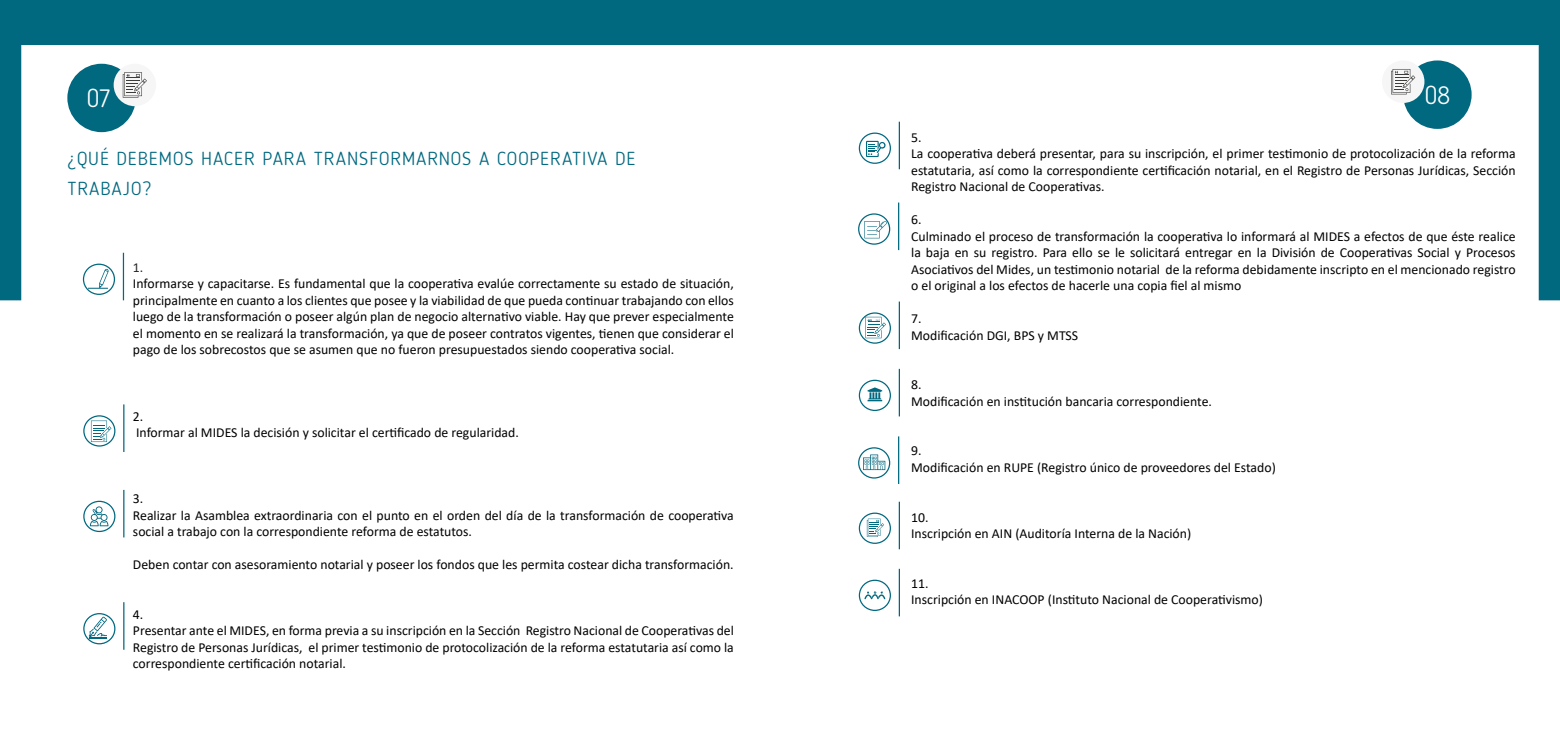
<style>
.page{position:relative;width:1560px;height:745px;background:#fff}
.page>*{position:absolute;margin:0;border:0;box-sizing:border-box;transform-origin:0 0}
.t1{font:300 25px "Blogger Sans";color:#fff}
.t2{font:300 18.75px/30px "Blogger Sans";letter-spacing:.05em;color:#00687f}
.t3{font:13.75px/16.5px "Calibri";color:#000}
.t4{font:13.75px "Calibri";color:#282827}
</style>
<div class="page">
<svg style="left:0;top:0;width:780px;height:300px"></svg>
<svg style="left:780px;top:0;width:779px;height:300px"></svg>
<div style="left:67px;top:64px;width:69px;height:68px;background:#00687f;border-radius:50%"></div>
<div style="left:114px;top:64px;width:42px;height:42px;background:#f6f6f6;border-radius:50%"></div>
<hr style="left:123px;top:252px;width:1px;height:48px;background:#00687f">
<div style="left:83px;top:263px;width:32px;height:32px;border:1px solid #00687f;border-radius:50%"></div>
<hr style="left:123px;top:404px;width:1px;height:47px;background:#00687f">
<div style="left:83px;top:415px;width:32px;height:31px;border:1px solid #00687f;border-radius:50%"></div>
<hr style="left:123px;top:489px;width:1px;height:48px;background:#00687f">
<div style="left:83px;top:500px;width:32px;height:31px;border:1px solid #00687f;border-radius:50%"></div>
<hr style="left:123px;top:601px;width:1px;height:48px;background:#00687f">
<div style="left:83px;top:612px;width:32px;height:32px;border:1px solid #00687f;border-radius:50%"></div>
<svg style="left:88px;top:268px;width:21px;height:20px"></svg>
<svg style="left:91px;top:420px;width:20px;height:22px"></svg>
<svg style="left:90px;top:506px;width:18px;height:20px"></svg>
<hr style="left:898px;top:122px;width:1px;height:47px;background:#00687f">
<div style="left:858px;top:132px;width:32px;height:32px;border:1px solid #00687f;border-radius:50%"></div>
<hr style="left:898px;top:368px;width:1px;height:48px;background:#00687f">
<div style="left:858px;top:379px;width:32px;height:32px;border:1px solid #00687f;border-radius:50%"></div>
<hr style="left:897px;top:202px;width:2px;height:48px;background:#00687f">
<div style="left:858px;top:213px;width:32px;height:31px;border:1px solid #00687f;border-radius:50%"></div>
<hr style="left:897px;top:436px;width:2px;height:47px;background:#00687f">
<div style="left:858px;top:447px;width:32px;height:31px;border:1px solid #00687f;border-radius:50%"></div>
<hr style="left:898px;top:301px;width:1px;height:48px;background:#00687f">
<div style="left:858px;top:312px;width:32px;height:31px;border:1px solid #00687f;border-radius:50%"></div>
<hr style="left:898px;top:501px;width:1px;height:48px;background:#00687f">
<div style="left:858px;top:512px;width:32px;height:31px;border:1px solid #00687f;border-radius:50%"></div>
<hr style="left:898px;top:568px;width:1px;height:48px;background:#00687f">
<div style="left:858px;top:579px;width:32px;height:31px;border:1px solid #00687f;border-radius:50%"></div>
<svg style="left:89px;top:616px;width:18px;height:22px"></svg>
<svg style="left:865px;top:141px;width:20px;height:16px"></svg>
<svg style="left:864px;top:221px;width:22px;height:17px"></svg>
<svg style="left:865px;top:316px;width:20px;height:22px"></svg>
<svg style="left:867px;top:387px;width:15px;height:14px"></svg>
<svg style="left:862px;top:454px;width:23px;height:15px"></svg>
<svg style="left:866px;top:518px;width:18px;height:18px"></svg>
<svg style="left:864px;top:591px;width:21px;height:8px"></svg>
<svg style="left:123px;top:72px;width:24px;height:26px"></svg>
<svg style="left:1390px;top:69px;width:24px;height:25px"></svg>
<h1 class="t1" style="left:87px;top:83px;width:26px">07</h1>
<h1 class="t1" style="left:1424px;top:80px;width:27px">08</h1>
<h2 class="t2" style="left:67px;top:143px;width:569px">¿QUÉ DEBEMOS HACER PARA TRANSFORMARNOS A COOPERATIVA DE<br>TRABAJO?</h2>
<p class="t4" style="left:133px;top:257px;width:12px">1.</p>
<p class="t3" style="left:133px;top:275px;width:602px;text-align:justify">Informarse y capacitarse. Es fundamental que la cooperativa evalúe correctamente su estado de situación, principalmente en cuanto a los clientes que posee y la viabilidad de que pueda continuar trabajando con ellos luego de la transformación o poseer algún plan de negocio alternativo viable. Hay que prever especialmente el momento en se realizará la transformación, ya que de poseer contratos vigentes, tienen que considerar el pago de los sobrecostos que se asumen que no fueron presupuestados siendo cooperativa social.</p>
<p class="t3" style="left:133px;top:407px;width:387px">2.<br>Informar al MIDES la decisión y solicitar el certificado de regularidad.</p>
<p class="t3" style="left:133px;top:489px;width:602px">3.<br>Realizar la Asamblea extraordinaria con el punto en el orden del día de la transformación de cooperativa social a trabajo con la correspondiente reforma de estatutos.</p>
<p class="t3" style="left:133px;top:555px;width:602px">Deben contar con asesoramiento notarial y poseer los fondos que les permita costear dicha transformación.</p>
<p class="t3" style="left:133px;top:605px;width:602px">4.<br>Presentar ante el MIDES, en forma previa a su inscripción en la Sección Registro Nacional de Cooperativas del Registro de Personas Jurídicas, el primer testimonio de protocolización de la reforma estatutaria así como la correspondiente certificación notarial.</p>
<p class="t3" style="left:911px;top:128px;width:606px">5.<br>La cooperativa deberá presentar, para su inscripción, el primer testimonio de protocolización de la reforma estatutaria, así como la correspondiente certificación notarial, en el Registro de Personas Jurídicas, Sección Registro Nacional de Cooperativas.</p>
<p class="t3" style="left:911px;top:211px;width:606px">6.<br>Culminado el proceso de transformación la cooperativa lo informará al MIDES a efectos de que éste realice la baja en su registro. Para ello se le solicitará entregar en la División de Cooperativas Social y Procesos Asociativos del Mides, un testimonio notarial de la reforma debidamente inscripto en el mencionado registro o el original a los efectos de hacerle una copia fiel al mismo</p>
<p class="t3" style="left:911px;top:310px;width:168px">7.<br>Modificación DGI, BPS y MTSS</p>
<p class="t3" style="left:911px;top:376px;width:302px">8.<br>Modificación en institución bancaria correspondiente.</p>
<p class="t3" style="left:911px;top:442px;width:366px">9.<br>Modificación en RUPE (Registro único de proveedores del Estado)</p>
<p class="t3" style="left:911px;top:508px;width:281px">10.<br>Inscripción en AIN (Auditoría Interna de la Nación)</p>
<p class="t3" style="left:911px;top:574px;width:353px">11.<br>Inscripción en INACOOP (Instituto Nacional de Cooperativismo)</p>
</div>
